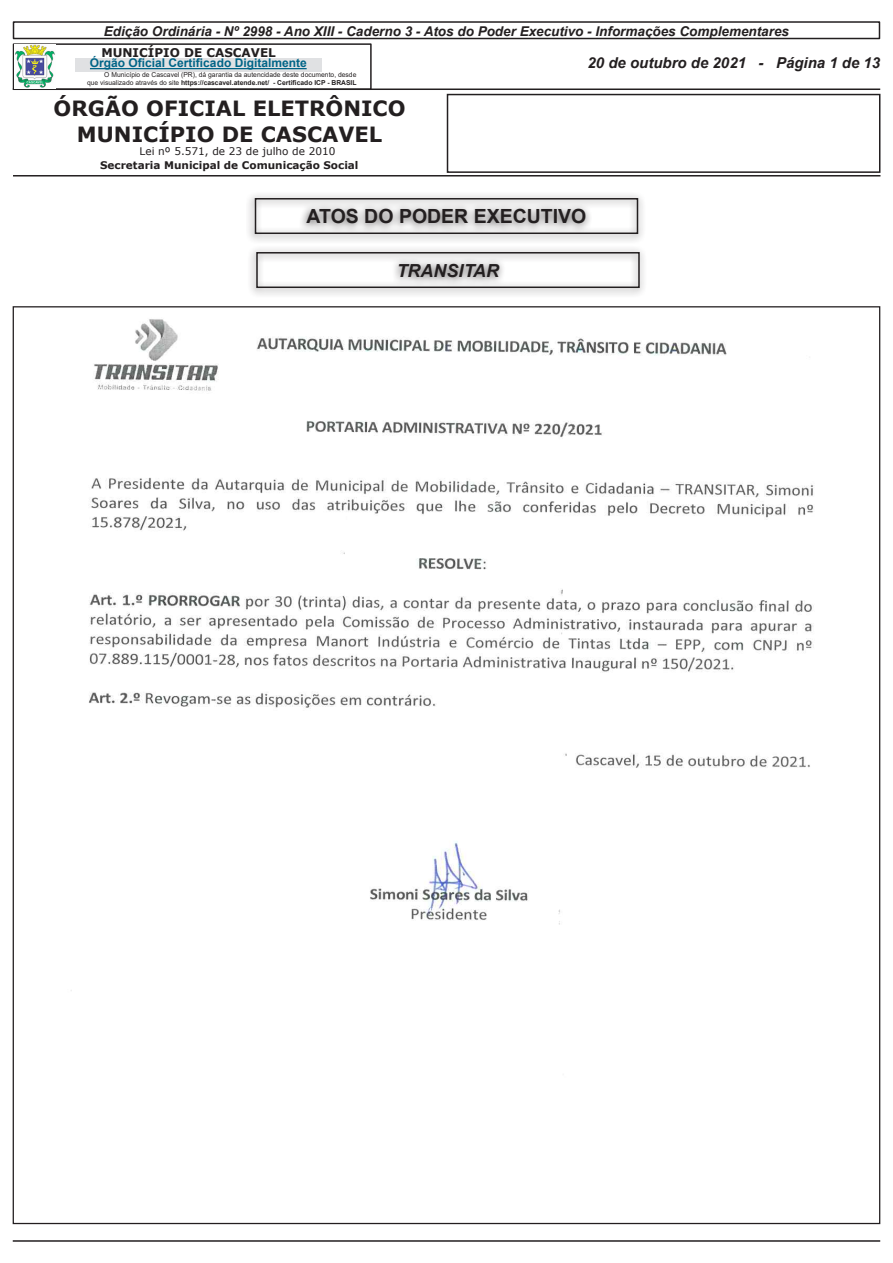
<style>
.page{position:relative;width:893px;height:1263px;background:#fff}
.page>*{position:absolute;margin:0;border:0;box-sizing:border-box;transform-origin:0 0}
.t1{font:700 21px "Verdana";color:#231f20}
.t2{font:700 19.5px "Arial";color:#231f20}
.t3{font:italic 700 18px "Arial";color:#231f20}
.t4{font:italic 700 15px "Arial";color:#231f20}
.t5{font:italic 700 13.5px "Arial";color:#231f20}
.t6{font:700 12px "Arial";color:#006487}
.t7{font:700 12px "Verdana";color:#231f20}
.t8{font:700 10.5px "Verdana";color:#231f20}
.t9{font:10.5px "Verdana";color:#231f20}
.t10{font:6.75px/8.1px "Arial";color:#231f20;text-align:right}
.s1{font-weight:700}
</style>
<div class="page">
<hr style="left:13px;top:1240px;width:867px;height:2px;background:#231f20">
<div style="left:13px;top:21px;width:867px;height:18px;border:2px solid #231f20"></div>
<div style="left:75px;top:59px;width:247px;height:13px;background:#e0e1e3"></div>
<hr style="left:90px;top:68px;width:217px;height:1px;background:#006487">
<div style="left:13px;top:43px;width:359px;height:47px;border:2px solid #231f20"></div>
<hr style="left:13px;top:89px;width:867px;height:1px;background:#231f20">
<img style="left:14px;top:45px;width:42px;height:43px">
<div style="left:246px;top:191px;width:399px;height:53px;background:#231f20;opacity:.75"></div>
<div style="left:255px;top:198px;width:383px;height:36px;border:2px solid #231f20"></div>
<div style="left:447px;top:94px;width:433px;height:79px;border:2px solid #231f20"></div>
<hr style="left:13px;top:175px;width:867px;height:1px;background:#231f20">
<div style="left:247px;top:245px;width:400px;height:53px;background:#231f20;opacity:.75"></div>
<div style="left:256px;top:252px;width:384px;height:36px;border:2px solid #231f20"></div>
<img style="left:71px;top:319px;width:743px;height:672px">
<h3 class="t5" style="left:104px;top:22px;width:687px">Edição Ordinária - Nº 2998 - Ano XIII - Caderno 3 - Atos do Poder Executivo - Informações Complementares</h3>
<h3 class="t6" style="left:90px;top:55px;width:218px">Órgão Oficial Certificado Digitalmente</h3>
<p class="t10" style="left:87px;top:70px;width:271px">O Município de Cascavel (PR), dá garantia da autencidade deste documento, desde<br>que visualizado através do site <span class="s1">https://cascavel.atende.net/ - Certificado ICP - BRASIL</span></p>
<h3 class="t7" style="left:101px;top:44px;width:176px">MUNICÍPIO DE CASCAVEL</h3>
<h3 class="t4" style="left:588px;top:53px;width:294px">20 de outubro de 2021 - Página 1 de 13</h3>
<p class="t1" style="left:54px;top:94px;width:354px">ÓRGÃO OFICIAL ELETRÔNICO</p>
<p class="t1" style="left:77px;top:119px;width:307px">MUNICÍPIO DE CASCAVEL</p>
<p class="t9" style="left:140px;top:144px;width:197px">Lei nº 5.571, de 23 de julho de 2010</p>
<p class="t8" style="left:100px;top:158px;width:260px">Secretaria Municipal de Comunicação Social</p>
<p class="t2" style="left:307px;top:203px;width:281px">ATOS DO PODER EXECUTIVO</p>
<p class="t3" style="left:397px;top:258px;width:104px">TRANSITAR</p>
</div>
